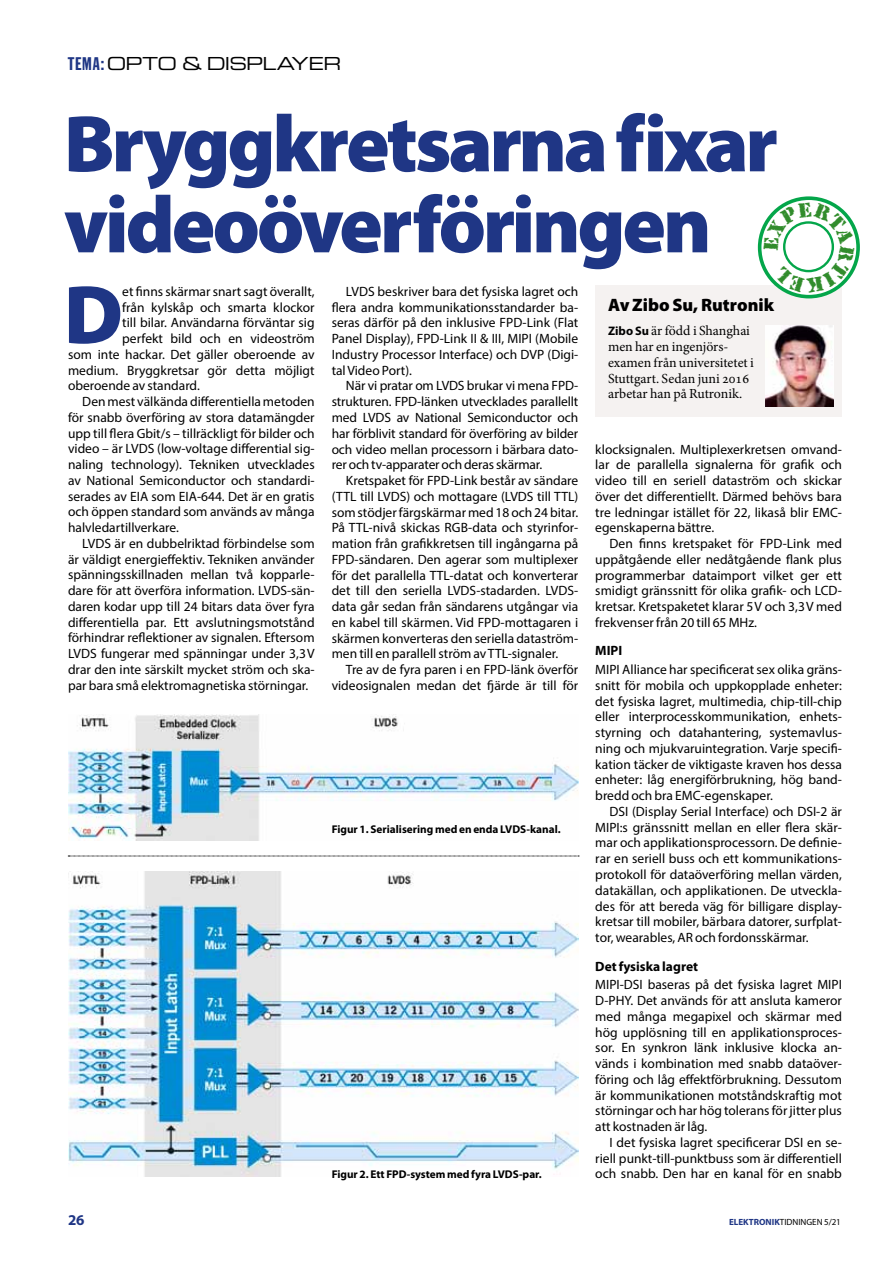
<style>
.page{position:relative;width:893px;height:1263px;background:#fff}
.page>*{position:absolute;margin:0;border:0;box-sizing:border-box;transform-origin:0 0}
.t1{font:900 83.55px "Myriad Pro";color:#1f3685}
.t2{font:900 81px/81px "Myriad Pro";letter-spacing:-.04em;color:#1f3685}
.t3{font:18px "Eurostile Extended Two";letter-spacing:-.035em;color:#000}
.t4{font:900 18px "Myriad Pro";color:#000}
.t5{font:700 15px "Myriad Pro";color:#1f3685}
.t6{font:13.8px/15.8px "Minion Pro";letter-spacing:-.005em;color:#000}
.t7{font:13.5px/15.8px "Myriad Pro";color:#000;text-align:justify}
.t8{font:700 13.5px "Myriad Pro";color:#000}
.t9{font:700 11.25px "Myriad Pro";color:#000}
.t10{font:9px "Myriad Pro";color:#000}
.s1{font-family:"Franklin Gothic Extra Cond";color:#1f3685}
.s2{font-family:"Myriad Pro";font-weight:700;font-size:12.3px}
.s3{font-weight:700;color:#1f3685}
</style>
<div class="page">
<div style="left:595px;top:285px;width:247px;height:132px;background:#f5f2f1"></div>
<img style="left:765px;top:325px;width:68px;height:81px">
<img style="left:68px;top:714px;width:510px;height:126px">
<img style="left:68px;top:872px;width:511px;height:304px">
<svg style="left:68px;top:856px;width:511px;height:1px"></svg>
<svg style="left:758px;top:196px;width:102px;height:102px"></svg>
<h3 class="t3" style="left:68px;top:51px;width:275px"><span class="s1">TEMA:</span> OPTO &amp; DISPLAYER</h3>
<h2 class="t2" style="left:64px;top:104px;width:716px">Bryggkretsarna f ixar videoöverföringen</h2>
<h1 class="t1" style="left:64px;top:267px;width:61px">D</h1>
<p class="t7" style="left:122px;top:283px;width:194px">et finns skärmar snart sagt överallt,</p>
<p class="t7" style="left:122px;top:299px;width:194px">från kylskåp och smarta klockor</p>
<p class="t7" style="left:122px;top:315px;width:194px">till bilar. Användarna förväntar sig</p>
<p class="t7" style="left:122px;top:330px;width:194px">perfekt bild och en videoström</p>
<p class="t7" style="left:68px;top:346px;width:248px">som inte hackar. Det gäller oberoende av</p>
<p class="t7" style="left:68px;top:362px;width:248px">medium. Bryggkretsar gör detta möjligt</p>
<p class="t7" style="left:68px;top:378px;width:133px">oberoende av standard.</p>
<p class="t7" style="left:82px;top:393px;width:234px">Den mest välkända differentiella metoden</p>
<p class="t7" style="left:68px;top:409px;width:248px">för snabb överföring av stora datamängder</p>
<p class="t7" style="left:68px;top:425px;width:248px">upp till flera Gbit/s – tillräckligt för bilder och</p>
<p class="t7" style="left:68px;top:441px;width:248px">video – är LVDS (low-voltage differential sig-</p>
<p class="t7" style="left:68px;top:456px;width:248px">naling technology). Tekniken utvecklades</p>
<p class="t7" style="left:68px;top:472px;width:248px">av National Semiconductor och standardi-</p>
<p class="t7" style="left:68px;top:488px;width:248px">serades av EIA som EIA-644. Det är en gratis</p>
<p class="t7" style="left:68px;top:504px;width:248px">och öppen standard som används av många</p>
<p class="t7" style="left:68px;top:519px;width:112px">halvledartillverkare.</p>
<p class="t7" style="left:82px;top:535px;width:234px">LVDS är en dubbelriktad förbindelse som</p>
<p class="t7" style="left:68px;top:551px;width:248px">är väldigt energieffektiv. Tekniken använder</p>
<p class="t7" style="left:68px;top:567px;width:248px">spänningsskillnaden mellan två kopparle-</p>
<p class="t7" style="left:68px;top:583px;width:248px">dare för att överföra information. LVDS-sän-</p>
<p class="t7" style="left:68px;top:598px;width:248px">daren kodar upp till 24 bitars data över fyra</p>
<p class="t7" style="left:68px;top:614px;width:248px">differentiella par. Ett avslutningsmotstånd</p>
<p class="t7" style="left:68px;top:630px;width:248px">förhindrar reflektioner av signalen. Eftersom</p>
<p class="t7" style="left:68px;top:646px;width:248px">LVDS fungerar med spänningar under 3,3V</p>
<p class="t7" style="left:68px;top:661px;width:248px">drar den inte särskilt mycket ström och ska-</p>
<p class="t7" style="left:68px;top:677px;width:242px">par bara små elektromagnetiska störningar.</p>
<p class="t7" style="left:332px;top:283px;width:248px;text-indent:14px">LVDS beskriver bara det fysiska lagret och flera andra kommunikationsstandarder ba&shy;seras därför på den inklusive FPD-Link (Flat Panel Display), FPD-Link II &amp; III, MIPI (Mobile Industry Processor Interface) och DVP (Digi&shy;tal Video Port).</p>
<p class="t7" style="left:332px;top:378px;width:248px;text-indent:14px">När vi pratar om LVDS brukar vi mena FPD&shy;strukturen. FPD-länken utvecklades parallellt med LVDS av National Semiconductor och har förblivit standard för överföring av bilder och video mellan processorn i bärbara dato&shy;rer och tv-apparater och deras skärmar.</p>
<p class="t7" style="left:332px;top:472px;width:248px;text-indent:14px">Kretspaket för FPD-Link består av sändare (TTL till LVDS) och mottagare (LVDS till TTL) som stödjer färgskärmar med 18 och 24 bitar.<br>På TTL-nivå skickas RGB-data och styrinfor&shy;mation från grafikkretsen till ingångarna på FPD-sändaren. Den agerar som multiplexer för det parallella TTL-datat och konverterar det till den seriella LVDS-stadarden. LVDS&shy;data går sedan från sändarens utgångar via en kabel till skärmen. Vid FPD-mottagaren i skärmen konverteras den seriella dataström&shy;men till en parallell ström av TTL-signaler.</p>
<p class="t7" style="left:332px;top:661px;width:248px;text-align:right">Tre av de fyra paren i en FPD-länk överför videosignalen medan det fjärde är till för</p>
<p class="t9" style="left:332px;top:822px;width:230px">Figur 1. Serialisering med en enda LVDS-kanal.</p>
<p class="t9" style="left:332px;top:1167px;width:212px">Figur 2. Ett FPD-system med fyra LVDS-par.</p>
<h3 class="t4" style="left:608px;top:295px;width:168px">Av Zibo Su, Rutronik</h3>
<p class="t6" style="left:608px;top:323px;width:147px"><span class="s2">Zibo Su</span> är född i Shanghai men har en ingenjörs&shy;examen från universitetet i<br>Stuttgart. Sedan juni 2016 arbetar han på Rutronik.</p>
<p class="t7" style="left:595px;top:441px;width:248px">klocksignalen. Multiplexerkretsen omvand&shy;lar de parallella signalerna för grafik och video till en seriell dataström och skickar över det differentiellt. Därmed behövs bara tre ledningar istället för 22, likaså blir EMC&shy;egenskaperna bättre.</p>
<p class="t7" style="left:595px;top:535px;width:248px;text-indent:14px">Den finns kretspaket för FPD-Link med uppåtgående eller nedåtgående flank plus programmerbar dataimport vilket ger ett smidigt gränssnitt för olika grafik- och LCD&shy;kretsar. Kretspaketet klarar 5V och 3,3V med frekvenser från 20 till 65 MHz.</p>
<p class="t8" style="left:595px;top:642px;width:28px">MIPI</p>
<p class="t7" style="left:595px;top:661px;width:248px">MIPI Alliance har specificerat sex olika gräns&shy;snitt för mobila och uppkopplade enheter: det fysiska lagret, multimedia, chip-till-chip eller interprocesskommunikation, enhets&shy;styrning och datahantering, systemavlus&shy;ning och mjukvaruintegration. Varje specifi&shy;kation täcker de viktigaste kraven hos dessa enheter: låg energiförbrukning, hög band&shy;bredd och bra EMC-egenskaper.</p>
<p class="t7" style="left:595px;top:803px;width:248px;text-indent:14px">DSI (Display Serial Interface) och DSI-2 är MIPI:s gränssnitt mellan en eller flera skär&shy;mar och applikationsprocessorn. De definie&shy;rar en seriell buss och ett kommunikations&shy;protokoll för dataöverföring mellan värden, datakällan, och applikationen. De utveckla&shy;des för att bereda väg för billigare display&shy;kretsar till mobiler, bärbara datorer, surfplat&shy;tor, wearables, AR och fordonsskärmar.</p>
<p class="t8" style="left:595px;top:957px;width:104px">Det fysiska lagret</p>
<p class="t7" style="left:595px;top:977px;width:248px">MIPI-DSI baseras på det fysiska lagret MIPI D-PHY. Det används för att ansluta kameror med många megapixel och skärmar med hög upplösning till en applikationsproces&shy;sor. En synkron länk inklusive klocka an&shy;vänds i kombination med snabb dataöver&shy;föring och låg effektförbrukning. Dessutom är kommunikationen motståndskraftig mot störningar och har hög tolerans för jitter plus att kostnaden är låg.</p>
<p class="t7" style="left:595px;top:1134px;width:248px;text-indent:14px">I det fysiska lagret specificerar DSI en se&shy;riell punkt-till-punktbuss som är differentiell och snabb. Den har en kanal för en snabb</p>
<p class="t5" style="left:68px;top:1210px;width:18px">26</p>
<p class="t10" style="left:729px;top:1216px;width:113px"><span class="s3">ELEKTRONIK</span>TIDNINGEN 5/21</p>
</div>
